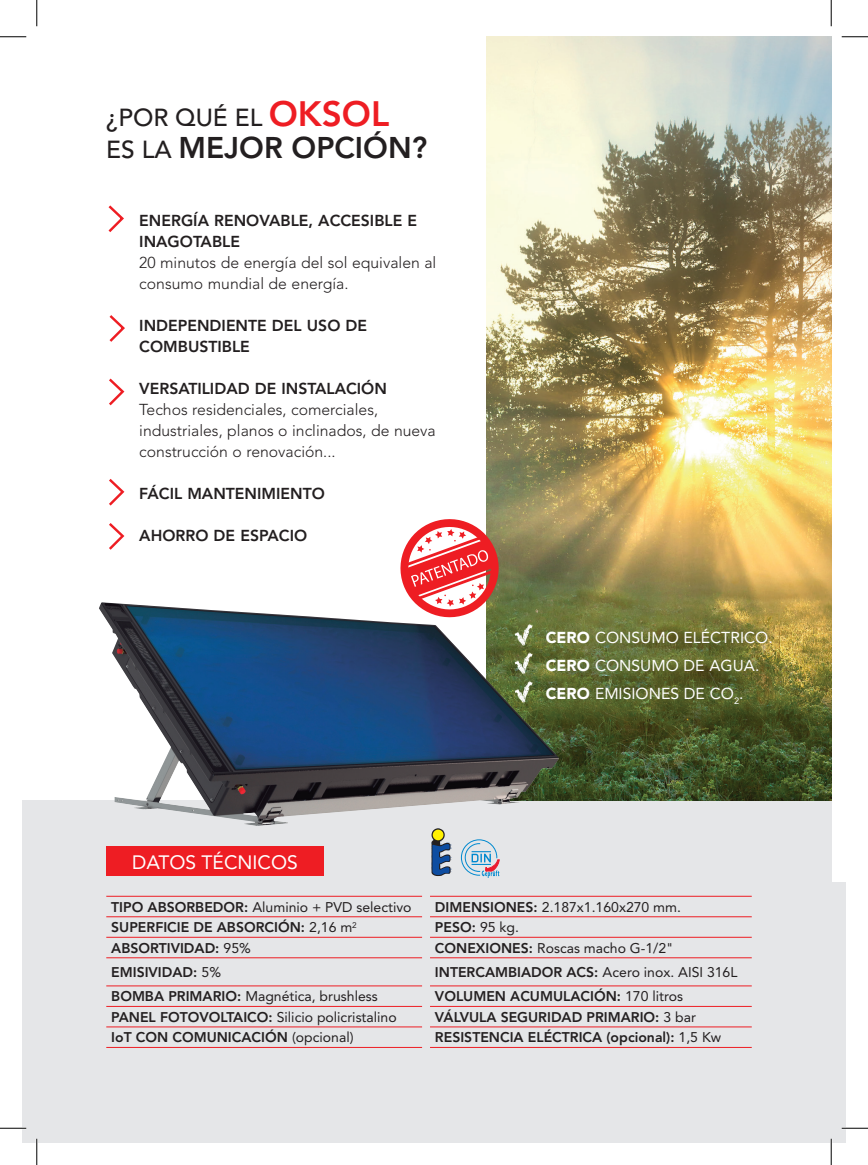
<style>
.page{position:relative;width:868px;height:1165px;background:#fff}
.page>*{position:absolute;margin:0;border:0;box-sizing:border-box;transform-origin:0 0}
.t1{font:800 29.75px "Avenir LT Std";color:#231f20}
.t2{font:500 24.5px "Avenir LT Std";color:#231f20}
.t3{font:19.25px "Avenir LT Std";color:#fff}
.t4{font:300 15.75px/21px "Avenir LT Std";color:#231f20}
.t5{font:800 15.75px/21px "Avenir LT Std";color:#231f20}
.t6{font:15.75px/28px "Avenir LT Std";color:#fff}
.t7{font:800 14px "Avenir LT Std";color:#231f20}
.t8{font:14px "Avenir LT Std";color:#231f20}
.s1{font-weight:800;font-size:35px;color:#ee1d23}
.s2{font-weight:500;font-size:24.5px}
.s3{font-weight:900}
.s4{font-weight:800}
.s5{font-weight:400}
</style>
<div class="page">
<div style="left:22px;top:801px;width:808px;height:342px;background:#e5e6e8"></div>
<svg style="left:108px;top:205px;width:16px;height:27px"></svg>
<svg style="left:109px;top:315px;width:16px;height:27px"></svg>
<svg style="left:109px;top:378px;width:16px;height:28px"></svg>
<svg style="left:109px;top:479px;width:16px;height:27px"></svg>
<svg style="left:109px;top:523px;width:16px;height:27px"></svg>
<hr style="left:106px;top:916px;width:316px;height:1px;background:#ee1d23">
<hr style="left:430px;top:916px;width:321px;height:1px;background:#ee1d23">
<hr style="left:106px;top:937px;width:316px;height:1px;background:#ee1d23">
<hr style="left:430px;top:937px;width:321px;height:1px;background:#ee1d23">
<hr style="left:106px;top:957px;width:316px;height:1px;background:#ee1d23">
<hr style="left:430px;top:957px;width:321px;height:1px;background:#ee1d23">
<hr style="left:106px;top:985px;width:316px;height:1px;background:#ee1d23">
<hr style="left:430px;top:985px;width:321px;height:1px;background:#ee1d23">
<hr style="left:106px;top:1006px;width:316px;height:1px;background:#ee1d23">
<hr style="left:430px;top:1006px;width:321px;height:1px;background:#ee1d23">
<hr style="left:106px;top:1026px;width:316px;height:1px;background:#ee1d23">
<hr style="left:430px;top:1026px;width:321px;height:1px;background:#ee1d23">
<hr style="left:106px;top:1047px;width:316px;height:1px;background:#ee1d23">
<hr style="left:430px;top:1047px;width:321px;height:1px;background:#ee1d23">
<hr style="left:106px;top:896px;width:316px;height:1px;background:#ee1d23">
<hr style="left:430px;top:896px;width:321px;height:1px;background:#ee1d23">
<div style="left:106px;top:847px;width:218px;height:29px;background:#ee1d23"></div>
<img style="left:486px;top:37px;width:344px;height:764px">
<img style="left:99px;top:602px;width:460px;height:224px">
<div style="left:830px;top:883px;width:15px;height:260px;background:#e5e6e8"></div>
<svg style="left:399px;top:519px;width:100px;height:98px"></svg>
<svg style="left:514px;top:623px;width:18px;height:23px"></svg>
<svg style="left:514px;top:652px;width:18px;height:51px"></svg>
<svg style="left:431px;top:828px;width:19px;height:48px"></svg>
<svg style="left:460px;top:839px;width:39px;height:39px"></svg>
<hr style="left:0;top:1127px;width:26px;height:2px;background:#fff">
<hr style="left:841px;top:1127px;width:26px;height:2px;background:#fff">
<hr style="left:36px;top:1139px;width:2px;height:26px;background:#fff">
<hr style="left:829px;top:1139px;width:3px;height:26px;background:#fff">
<svg style="left:0;top:36px;width:26px;height:1px"></svg>
<svg style="left:841px;top:36px;width:26px;height:1px"></svg>
<svg style="left:0;top:1128px;width:26px;height:1px"></svg>
<svg style="left:841px;top:1128px;width:26px;height:1px"></svg>
<svg style="left:36px;top:0;width:1px;height:26px"></svg>
<svg style="left:36px;top:1139px;width:1px;height:26px"></svg>
<svg style="left:830px;top:0;width:1px;height:26px"></svg>
<svg style="left:830px;top:1139px;width:1px;height:26px"></svg>
<h2 class="t2" style="left:106px;top:104px;width:284px">¿POR QUÉ EL <span class="s1">OKSOL</span></h2>
<h1 class="t1" style="left:106px;top:130px;width:322px"><span class="s2">ES LA</span> MEJOR OPCIÓN?</h1>
<p class="t5" style="left:139px;top:210px;width:279px">ENERGÍA RENOVABLE, ACCESIBLE E<br>INAGOTABLE</p>
<p class="t4" style="left:139px;top:252px;width:298px">20 minutos de energía del sol equivalen al consumo mundial de energía.</p>
<p class="t5" style="left:139px;top:315px;width:229px">INDEPENDIENTE DEL USO DE<br>COMBUSTIBLE</p>
<p class="t5" style="left:139px;top:378px;width:249px">VERSATILIDAD DE INSTALACIÓN</p>
<p class="t4" style="left:139px;top:399px;width:298px">Techos residenciales, comerciales, industriales, planos o inclinados, de nueva construcción o renovación...</p>
<p class="t5" style="left:139px;top:483px;width:187px">FÁCIL MANTENIMIENTO</p>
<p class="t5" style="left:139px;top:525px;width:169px">AHORRO DE ESPACIO</p>
<h3 class="t3" style="left:132px;top:851px;width:167px">DATOS TÉCNICOS</h3>
<p class="t6" style="left:545px;top:623px;width:228px"><span class="s3">CERO</span> CONSUMO ELÉCTRICO.<br><span class="s3">CERO</span> CONSUMO DE AGUA.<br><span class="s3">CERO</span> EMISIONES DE CO<sub>2</sub>.</p>
<p class="t8" style="left:111px;top:899px;width:301px"><span class="s4">TIPO ABSORBEDOR:</span> Aluminio + PVD selectivo</p>
<p class="t8" style="left:435px;top:899px;width:247px"><span class="s4">DIMENSIONES:</span> 2.187x1.160x270 mm.</p>
<p class="t7" style="left:111px;top:919px;width:247px">SUPERFICIE DE ABSORCIÓN: <span class="s5">2,16 m</span><sup>2</sup></p>
<p class="t7" style="left:435px;top:919px;width:85px">PESO: <span class="s5">95 kg.</span></p>
<p class="t7" style="left:111px;top:940px;width:141px">ABSORTIVIDAD: <span class="s5">95%</span></p>
<p class="t8" style="left:435px;top:940px;width:240px"><span class="s4">CONEXIONES:</span> Roscas macho G-1/2"</p>
<p class="t7" style="left:111px;top:964px;width:111px">EMISIVIDAD: <span class="s5">5%</span></p>
<p class="t7" style="left:435px;top:964px;width:304px">INTERCAMBIADOR ACS: <span class="s5">Acero inox. AISI 316L</span></p>
<p class="t8" style="left:111px;top:988px;width:268px"><span class="s4">BOMBA PRIMARIO:</span> Magnética, brushless</p>
<p class="t7" style="left:435px;top:988px;width:249px">VOLUMEN ACUMULACIÓN: <span class="s5">170 litros</span></p>
<p class="t8" style="left:111px;top:1009px;width:287px"><span class="s4">PANEL FOTOVOLTAICO:</span> Silicio policristalino</p>
<p class="t7" style="left:435px;top:1009px;width:262px">VÁLVULA SEGURIDAD PRIMARIO: <span class="s5">3 bar</span></p>
<p class="t7" style="left:111px;top:1029px;width:244px">IoT CON COMUNICACIÓN <span class="s5">(opcional)</span></p>
<p class="t7" style="left:435px;top:1029px;width:287px">RESISTENCIA ELÉCTRICA (opcional): <span class="s5">1,5 Kw</span></p>
</div>
